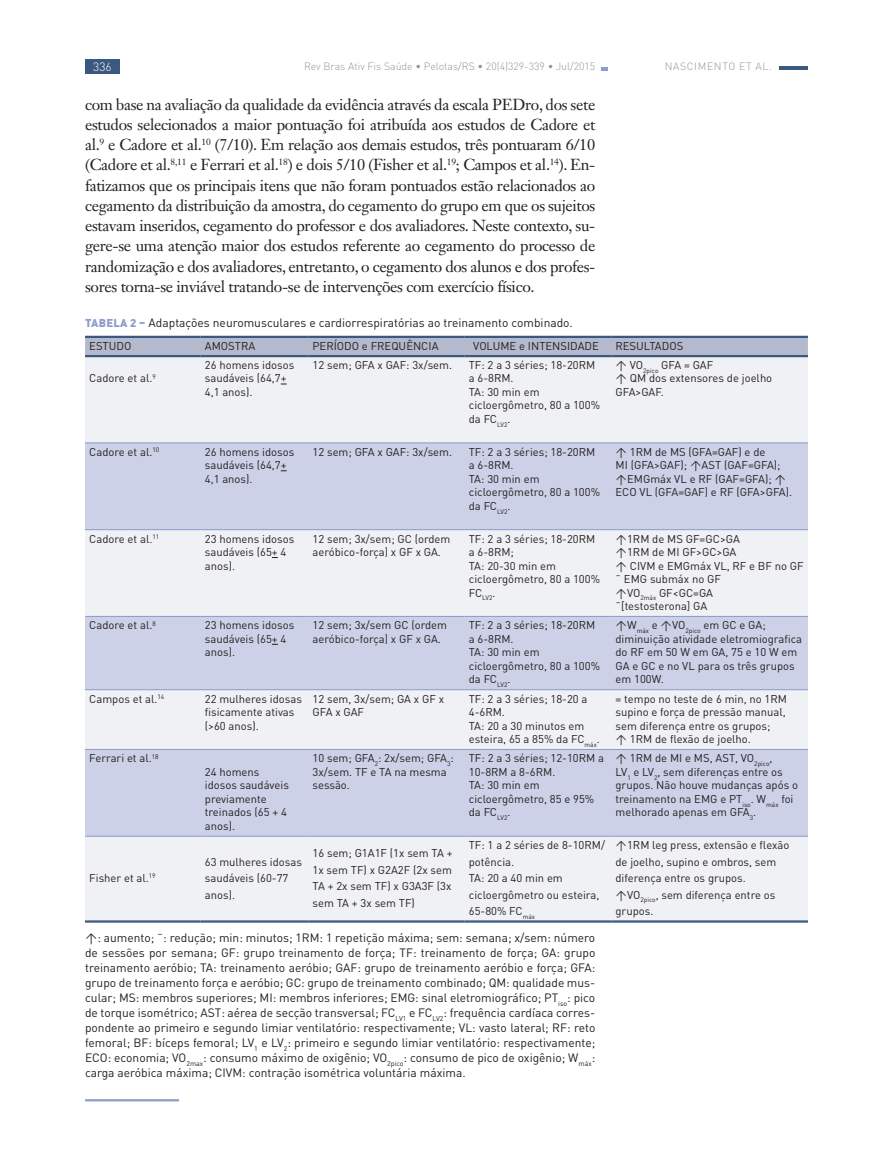
<style>
.page{position:relative;width:893px;height:1170px;background:#fff}
.page>*{position:absolute;margin:0;border:0;box-sizing:border-box;transform-origin:0 0}
.t1{font:15.75px/20.2px "Janson Text LT Std";letter-spacing:-.02em;color:#231f20;text-align:justify}
.t2{font:12px/15px "DIN Pro";color:#231f20;text-align:justify}
.t3{font:300 12px "DIN Pro";color:#fff}
.t4{font:11.25px/13.5px "DIN Pro";color:#231f20}
.t5{font:300 10.5px "DIN Pro";color:#939598}
.t6{font:300 10.5px "DIN Pro";letter-spacing:.06em;color:#939598}
.s1{font-weight:900;font-size:11.25px;color:#909dca}
</style>
<div class="page">
<div style="left:85px;top:59px;width:35px;height:15px;background:#3b5880"></div>
<hr style="left:779px;top:66px;width:29px;height:4px;background:#3b5880">
<svg style="left:602px;top:67px;width:6px;height:4px"></svg>
<hr style="left:85px;top:1099px;width:94px;height:2px;background:#909dca">
<div style="left:85px;top:357px;width:723px;height:563px;background:#f0f1f4"></div>
<svg style="left:85px;top:443px;width:723px;height:392px;fill:#cdd1e7"></svg>
<hr style="left:85px;top:442px;width:116px;height:1px;background:#909dca">
<hr style="left:201px;top:442px;width:107px;height:1px;background:#909dca">
<hr style="left:308px;top:442px;width:157px;height:1px;background:#909dca">
<hr style="left:469px;top:442px;width:142px;height:1px;background:#909dca">
<hr style="left:611px;top:442px;width:197px;height:1px;background:#909dca">
<hr style="left:85px;top:529px;width:116px;height:1px;background:#909dca">
<hr style="left:201px;top:529px;width:107px;height:1px;background:#909dca">
<hr style="left:308px;top:529px;width:157px;height:1px;background:#909dca">
<hr style="left:469px;top:529px;width:142px;height:1px;background:#909dca">
<hr style="left:611px;top:529px;width:197px;height:1px;background:#909dca">
<hr style="left:85px;top:616px;width:116px;height:1px;background:#909dca">
<hr style="left:201px;top:616px;width:107px;height:1px;background:#909dca">
<hr style="left:308px;top:616px;width:157px;height:1px;background:#909dca">
<hr style="left:469px;top:616px;width:142px;height:1px;background:#909dca">
<hr style="left:611px;top:616px;width:197px;height:1px;background:#909dca">
<hr style="left:85px;top:689px;width:116px;height:1px;background:#909dca">
<hr style="left:201px;top:689px;width:107px;height:1px;background:#909dca">
<hr style="left:308px;top:689px;width:157px;height:1px;background:#909dca">
<hr style="left:469px;top:689px;width:142px;height:1px;background:#909dca">
<hr style="left:611px;top:689px;width:197px;height:1px;background:#909dca">
<hr style="left:85px;top:748px;width:116px;height:2px;background:#909dca">
<hr style="left:201px;top:748px;width:107px;height:2px;background:#909dca">
<hr style="left:308px;top:748px;width:157px;height:2px;background:#909dca">
<hr style="left:469px;top:748px;width:142px;height:2px;background:#909dca">
<hr style="left:611px;top:748px;width:197px;height:2px;background:#909dca">
<svg style="left:85px;top:336px;width:723px;height:21px;background:#a2aac1"></svg>
<hr style="left:469px;top:355px;width:142px;height:2px;background:#3b5880">
<hr style="left:611px;top:355px;width:197px;height:2px;background:#3b5880">
<hr style="left:85px;top:920px;width:116px;height:2px;background:#3b5880">
<hr style="left:201px;top:920px;width:107px;height:2px;background:#3b5880">
<hr style="left:308px;top:920px;width:157px;height:2px;background:#3b5880">
<hr style="left:469px;top:920px;width:142px;height:2px;background:#3b5880">
<hr style="left:611px;top:920px;width:197px;height:2px;background:#3b5880">
<hr style="left:85px;top:835px;width:116px;height:1px;background:#909dca">
<hr style="left:201px;top:835px;width:107px;height:1px;background:#909dca">
<hr style="left:308px;top:835px;width:157px;height:1px;background:#909dca">
<hr style="left:469px;top:835px;width:142px;height:1px;background:#909dca">
<hr style="left:611px;top:835px;width:197px;height:1px;background:#909dca">
<p class="t3" style="left:93px;top:59px;width:20px">336</p>
<p class="t5" style="left:304px;top:59px;width:293px">Rev Bras Ativ Fis Saúde • Pelotas/RS • 20(4)329-339 • Jul/2015</p>
<p class="t6" style="left:665px;top:59px;width:109px">Nascimento et al.</p>
<p class="t1" style="left:85px;top:94px;width:512px">com base na avaliação da qualidade da evidência através da escala PEDro, dos sete estudos selecionados a maior pontuação foi atribuída aos estudos de Cadore et al.<sup>9</sup> e Cadore et al.<sup>10</sup> (7/10). Em relação aos demais estudos, três pontuaram 6/10 (Cadore et al.<sup>8,11</sup> e Ferrari et al.<sup>18</sup>) e dois 5/10 (Fisher et al.<sup>19</sup>; Campos et al.<sup>14</sup>). En&shy;fatizamos que os principais itens que não foram pontuados estão relacionados ao cegamento da distribuição da amostra, do cegamento do grupo em que os sujeitos estavam inseridos, cegamento do professor e dos avaliadores. Neste contexto, su&shy;gere-se uma atenção maior dos estudos referente ao cegamento do processo de randomização e dos avaliadores, entretanto, o cegamento dos alunos e dos profes&shy;sores torna-se inviável tratando-se de intervenções com exercício físico.</p>
<p class="t2" style="left:85px;top:315px;width:489px"><span class="s1">TABELA 2 –</span> Adaptações neuromusculares e cardiorrespiratórias ao treinamento combinado.</p>
<p class="t4" style="left:89px;top:338px;width:44px">ESTUDO</p>
<p class="t4" style="left:205px;top:338px;width:52px">AMOSTRA</p>
<p class="t4" style="left:313px;top:338px;width:127px">PERÍODO e FREQUÊNCIA</p>
<p class="t4" style="left:473px;top:338px;width:127px">VOLUME e INTENSIDADE</p>
<p class="t4" style="left:615px;top:338px;width:69px">RESULTADOS</p>
<p class="t4" style="left:89px;top:371px;width:68px">Cadore et al.<sup>9</sup></p>
<p class="t4" style="left:205px;top:357px;width:91px">26 homens idosos saudáveis (64,7+<br>4,1 anos).</p>
<p class="t4" style="left:313px;top:357px;width:141px">12 sem; GFA x GAF: 3x/sem.</p>
<p class="t4" style="left:469px;top:357px;width:133px">TF: 2 a 3 séries; 18-20RM a 6-8RM.<br>TA: 30 min em cicloergômetro, 80 a 100% da FC<sub>LV2</sub>.</p>
<p class="t4" style="left:615px;top:357px;width:158px">↑ VO<sub>2pico</sub> GFA = GAF<br>↑ QM dos extensores de joelho<br>GFA&gt;GAF.</p>
<p class="t4" style="left:89px;top:444px;width:71px">Cadore et al.<sup>10</sup></p>
<p class="t4" style="left:205px;top:444px;width:91px">26 homens idosos saudáveis (64,7+<br>4,1 anos).</p>
<p class="t4" style="left:313px;top:444px;width:141px">12 sem; GFA x GAF: 3x/sem.</p>
<p class="t4" style="left:469px;top:444px;width:133px">TF: 2 a 3 séries; 18-20RM a 6-8RM.<br>TA: 30 min em cicloergômetro, 80 a 100% da FC<sub>LV2</sub>.</p>
<p class="t4" style="left:615px;top:444px;width:178px">↑ 1RM de MS (GFA=GAF) e de<br>MI (GFA&gt;GAF); ↑AST (GAF=GFA); ↑EMGmáx VL e RF (GAF=GFA); ↑<br>ECO VL (GFA=GAF) e RF (GFA&gt;GFA).</p>
<p class="t4" style="left:89px;top:531px;width:71px">Cadore et al.<sup>11</sup></p>
<p class="t4" style="left:205px;top:531px;width:91px">23 homens idosos saudáveis (65+ 4 anos).</p>
<p class="t4" style="left:313px;top:531px;width:139px">12 sem; 3x/sem; GC (ordem aeróbico-força) x GF x GA.</p>
<p class="t4" style="left:469px;top:531px;width:133px">TF: 2 a 3 séries; 18-20RM a 6-8RM;<br>TA: 20-30 min em cicloergômetro, 80 a 100%<br>FC<sub>LV2</sub>.</p>
<p class="t4" style="left:615px;top:531px;width:190px">↑1RM de MS GF=GC&gt;GA<br>↑1RM de MI GF&gt;GC&gt;GA<br>↑ CIVM e EMGmáx VL, RF e BF no GF ¯ EMG submáx no GF<br>↑VO<sub>2máx</sub> GF&lt;GC=GA<br>¯[testosterona] GA</p>
<p class="t4" style="left:89px;top:618px;width:68px">Cadore et al.<sup>8</sup></p>
<p class="t4" style="left:205px;top:618px;width:91px">23 homens idosos saudáveis (65+ 4 anos).</p>
<p class="t4" style="left:313px;top:618px;width:136px">12 sem; 3x/sem GC (ordem aeróbico-força) x GF x GA.</p>
<p class="t4" style="left:469px;top:618px;width:133px">TF: 2 a 3 séries; 18-20RM a 6-8RM.<br>TA: 30 min em cicloergômetro, 80 a 100% da FC<sub>LV2</sub>.</p>
<p class="t4" style="left:615px;top:618px;width:188px">↑W<sub>máx</sub> e ↑VO<sub>2pico</sub> em GC e GA; diminuição atividade eletromiografica do RF em 50 W em GA, 75 e 10 W em<br>GA e GC e no VL para os três grupos em 100W.</p>
<p class="t4" style="left:89px;top:691px;width:77px">Campos et al.<sup>14</sup></p>
<p class="t4" style="left:205px;top:691px;width:99px">22 mulheres idosas fisicamente ativas (&gt;60 anos).</p>
<p class="t4" style="left:313px;top:691px;width:133px">12 sem, 3x/sem; GA x GF x<br>GFA x GAF</p>
<p class="t4" style="left:469px;top:691px;width:133px">TF: 2 a 3 séries; 18-20 a<br>4-6RM.<br>TA: 20 a 30 minutos em esteira, 65 a 85% da FC<sub>máx</sub>.</p>
<p class="t4" style="left:615px;top:691px;width:173px">= tempo no teste de 6 min, no 1RM supino e força de pressão manual, sem diferença entre os grupos;<br>↑ 1RM de flexão de joelho.</p>
<p class="t4" style="left:89px;top:751px;width:71px">Ferrari et al.<sup>18</sup></p>
<p class="t4" style="left:205px;top:764px;width:86px">24 homens idosos saudáveis previamente treinados (65 + 4 anos).</p>
<p class="t4" style="left:313px;top:751px;width:143px">10 sem; GFA<sub>2</sub>: 2x/sem; GFA<sub>3</sub>:<br>3x/sem. TF e TA na mesma sessão.</p>
<p class="t4" style="left:469px;top:751px;width:137px">TF: 2 a 3 séries; 12-10RM a<br>10-8RM a 8-6RM.<br>TA: 30 min em cicloergômetro, 85 e 95% da FC<sub>LV2</sub>.</p>
<p class="t4" style="left:615px;top:751px;width:184px">↑ 1RM de MI e MS, AST, VO<sub>2pico</sub>,<br>LV<sub>1</sub> e LV<sub>2</sub>, sem diferenças entre os grupos. Não houve mudanças após o treinamento na EMG e PT<sub>iso</sub>. W<sub>máx</sub> foi melhorado apenas em GFA<sub>3</sub>.</p>
<p class="t4" style="left:205px;top:852px;width:99px;line-height:16.5px">63 mulheres idosas saudáveis (60-77 anos).</p>
<p class="t4" style="left:313px;top:844px;width:142px;line-height:16.5px;text-align:justify">16 sem; G1A1F (1x sem TA + 1x sem TF) x G2A2F (2x sem TA + 2x sem TF) x G3A3F (3x sem TA + 3x sem TF)</p>
<p class="t4" style="left:469px;top:836px;width:138px;line-height:16.5px">TF: 1 a 2 séries de 8-10RM/ potência.<br>TA: 20 a 40 min em cicloergômetro ou esteira,<br>65-80% FC<sub>máx</sub></p>
<p class="t4" style="left:615px;top:836px;width:175px;line-height:16.5px">↑1RM leg press, extensão e flexão de joelho, supino e ombros, sem diferença entre os grupos. ↑VO<sub>2pico</sub>, sem diferença entre os grupos.</p>
<p class="t2" style="left:85px;top:929px;width:512px">↑: aumento; ¯: redução; min: minutos; 1RM: 1 repetição máxima; sem: semana; x/sem: número de sessões por semana; GF: grupo treinamento de força; TF: treinamento de força; GA: grupo treinamento aeróbio; TA: treinamento aeróbio; GAF: grupo de treinamento aeróbio e força; GFA: grupo de treinamento força e aeróbio; GC: grupo de treinamento combinado; QM: qualidade mus&shy;cular; MS: membros superiores; MI: membros inferiores; EMG: sinal eletromiográfico; PT<sub>iso</sub>: pico de torque isométrico; AST: aérea de secção transversal; FC<sub>LV1</sub> e FC<sub>LV2</sub>: frequência cardíaca corres&shy;pondente ao primeiro e segundo limiar ventilatório: respectivamente; VL: vasto lateral; RF: reto femoral; BF: bíceps femoral; LV<sub>1</sub> e LV<sub>2</sub>: primeiro e segundo limiar ventilatório: respectivamente; ECO: economia; VO<sub>2max</sub>: consumo máximo de oxigênio; VO<sub>2pico</sub>: consumo de pico de oxigênio; W<sub>máx</sub>: carga aeróbica máxima; CIVM: contração isométrica voluntária máxima.</p>
<p class="t4" style="left:89px;top:870px;width:68px">Fisher et al.<sup>19</sup></p>
</div>
